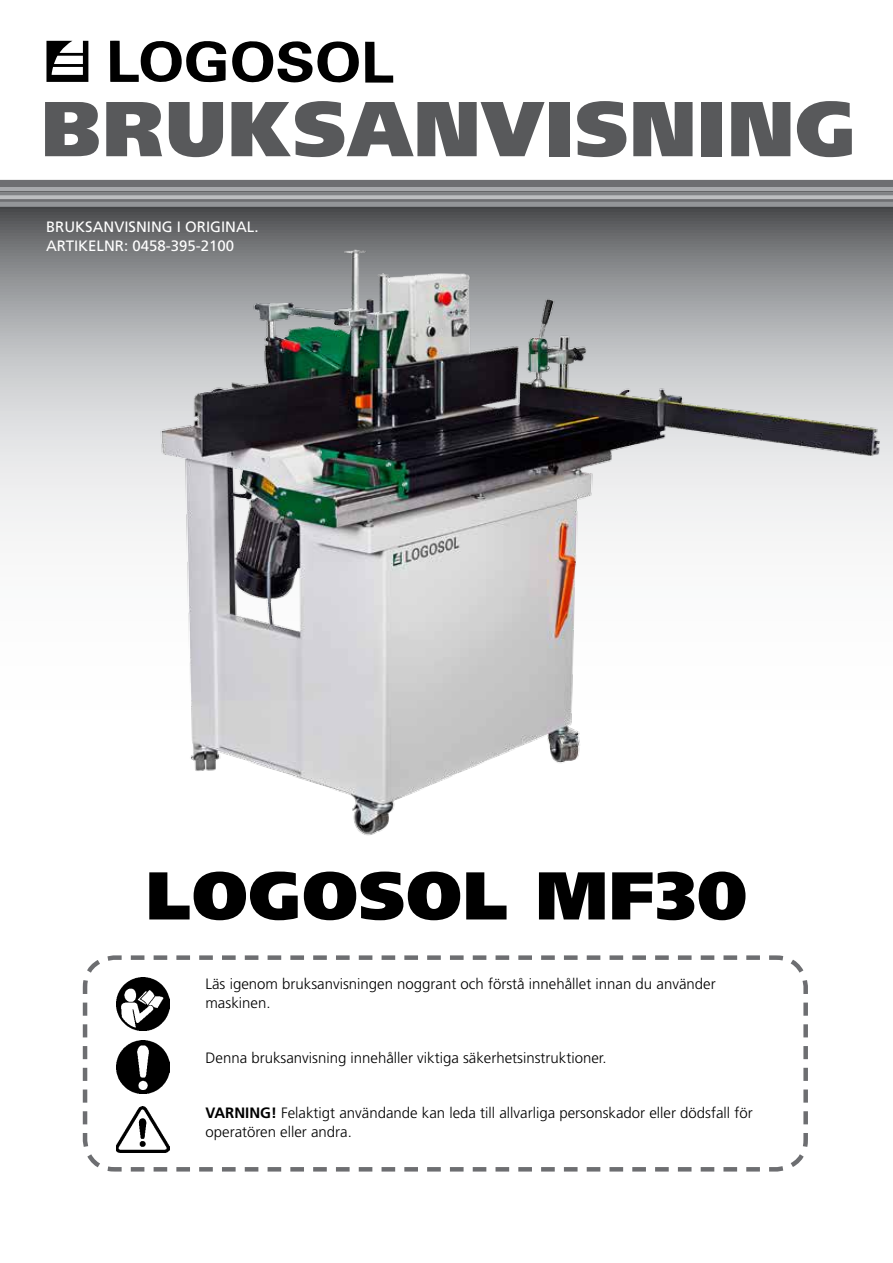
<style>
.page{position:relative;width:893px;height:1263px;background:#fff}
.page>*{position:absolute;margin:0;border:0;box-sizing:border-box;transform-origin:0 0}
.t1{font:900 77.7px "Frutiger";letter-spacing:.02em;color:#58595b}
.t2{font:900 67.5px "Frutiger";letter-spacing:.02em;color:#000}
.t3{font:300 15px/18.8px "Frutiger";color:#000}
.t4{font:15px/18.8px "Frutiger";color:#fff}
.s1{font-weight:700}
</style>
<div class="page">
<svg style="left:0;top:207px;width:893px;height:328px;background:#939496"></svg>
<svg style="left:82px;top:955px;width:726px;height:217px"></svg>
<svg style="left:110px;top:41px;width:283px;height:42px"></svg>
<svg style="left:46px;top:41px;width:42px;height:41px"></svg>
<img style="left:116px;top:977px;width:53px;height:54px">
<img style="left:116px;top:1106px;width:53px;height:47px">
<img style="left:116px;top:1040px;width:53px;height:53px">
<div style="left:0;top:180px;width:893px;height:7px;background:#6d6e71"></div>
<hr style="left:0;top:187px;width:893px;height:4px;background:#a7a9ac">
<hr style="left:0;top:191px;width:893px;height:2px;background:#58595b">
<hr style="left:0;top:192px;width:893px;height:3px;background:#808285">
<div style="left:0;top:195px;width:893px;height:5px;background:#bcbec0"></div>
<div style="left:0;top:201px;width:893px;height:6px;background:#939598"></div>
<hr style="left:0;top:199px;width:893px;height:3px;background:#6d6e71">
<img style="left:98px;top:234px;width:795px;height:602px">
<h1 class="t1" style="left:41px;top:82px;width:816px">BRUKSANVISNING</h1>
<p class="t4" style="left:46px;top:217px;width:214px">BRUKSANVISNING I ORIGINAL.<br>ARTIKELNR: 0458-395-2100</p>
<h2 class="t2" style="left:146px;top:854px;width:603px">LOGOSOL MF30</h2>
<p class="t3" style="left:205px;top:975px;width:512px">Läs igenom bruksanvisningen noggrant och förstå innehållet innan du använder maskinen.</p>
<p class="t3" style="left:205px;top:1049px;width:403px">Denna bruksanvisning innehåller viktiga säkerhetsinstruktioner.</p>
<p class="t3" style="left:205px;top:1104px;width:549px"><span class="s1">VARNING!</span> Felaktigt användande kan leda till allvarliga personskador eller dödsfall för operatören eller andra.</p>
</div>
